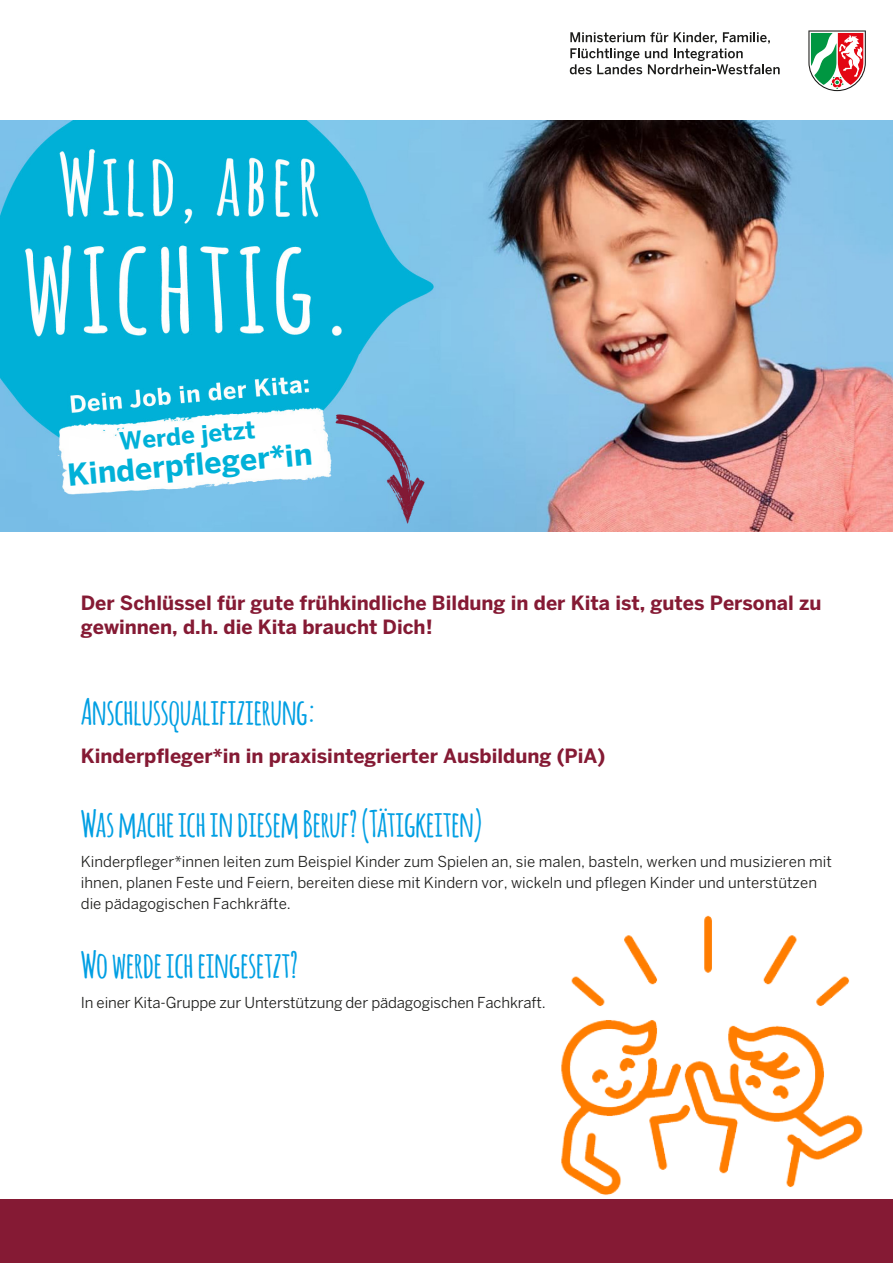
<style>
.page{position:relative;width:893px;height:1263px;background:#fff}
.page>*{position:absolute;margin:0;border:0;box-sizing:border-box;transform-origin:0 0}
.t1{font:700 36px "Amatic";color:#009fe3}
.t2{font:700 30px "Benton Sans";color:#00b1d8}
.t3{font:700 24px "Benton Sans";color:#00b1d8}
.t4{font:700 19.5px/24px "Benton Sans";color:#851a34}
.t5{font:15px/21px "Benton Sans";color:#1d1d1b}
</style>
<div class="page">
<img style="left:0;top:120px;width:893px;height:411px">
<svg style="left:808px;top:30px;width:58px;height:61px"></svg>
<svg style="left:570px;top:32px;width:210px;height:42px"></svg>
<div style="left:0;top:1199px;width:893px;height:64px;background:#851a34"></div>
<img style="left:561px;top:915px;width:302px;height:280px">
<h3 class="t3" style="left:118px;top:427px;width:138px;rotate:-5deg">Werde jetzt</h3>
<h2 class="t2" style="left:66px;top:457px;width:247px;rotate:-5deg">Kinderpfleger*in</h2>
<h3 class="t4" style="left:81px;top:590px;width:742px">Der Schlüssel für gute frühkindliche Bildung in der Kita ist, gutes Personal zu gewinnen, d.h. die Kita braucht Dich!</h3>
<h1 class="t1" style="left:81px;top:686px;width:236px">Anschlussqualifizierung:</h1>
<h3 class="t4" style="left:81px;top:743px;width:526px">Kinderpfleger*in in praxisintegrierter Ausbildung (PiA)</h3>
<h1 class="t1" style="left:81px;top:798px;width:402px">Was mache ich in diesem Beruf? (Tätigkeiten)</h1>
<p class="t5" style="left:81px;top:851px;width:753px">Kinderpfleger*innen leiten zum Beispiel Kinder zum Spielen an, sie malen, basteln, werken und musizieren mit ihnen, planen Feste und Feiern, bereiten diese mit Kindern vor, wickeln und pflegen Kinder und unterstützen die pädagogischen Fachkräfte.</p>
<h1 class="t1" style="left:81px;top:939px;width:219px">Wo werde ich eingesetzt?</h1>
<p class="t5" style="left:81px;top:992px;width:466px">In einer Kita-Gruppe zur Unterstützung der pädagogischen Fachkraft.</p>
</div>
